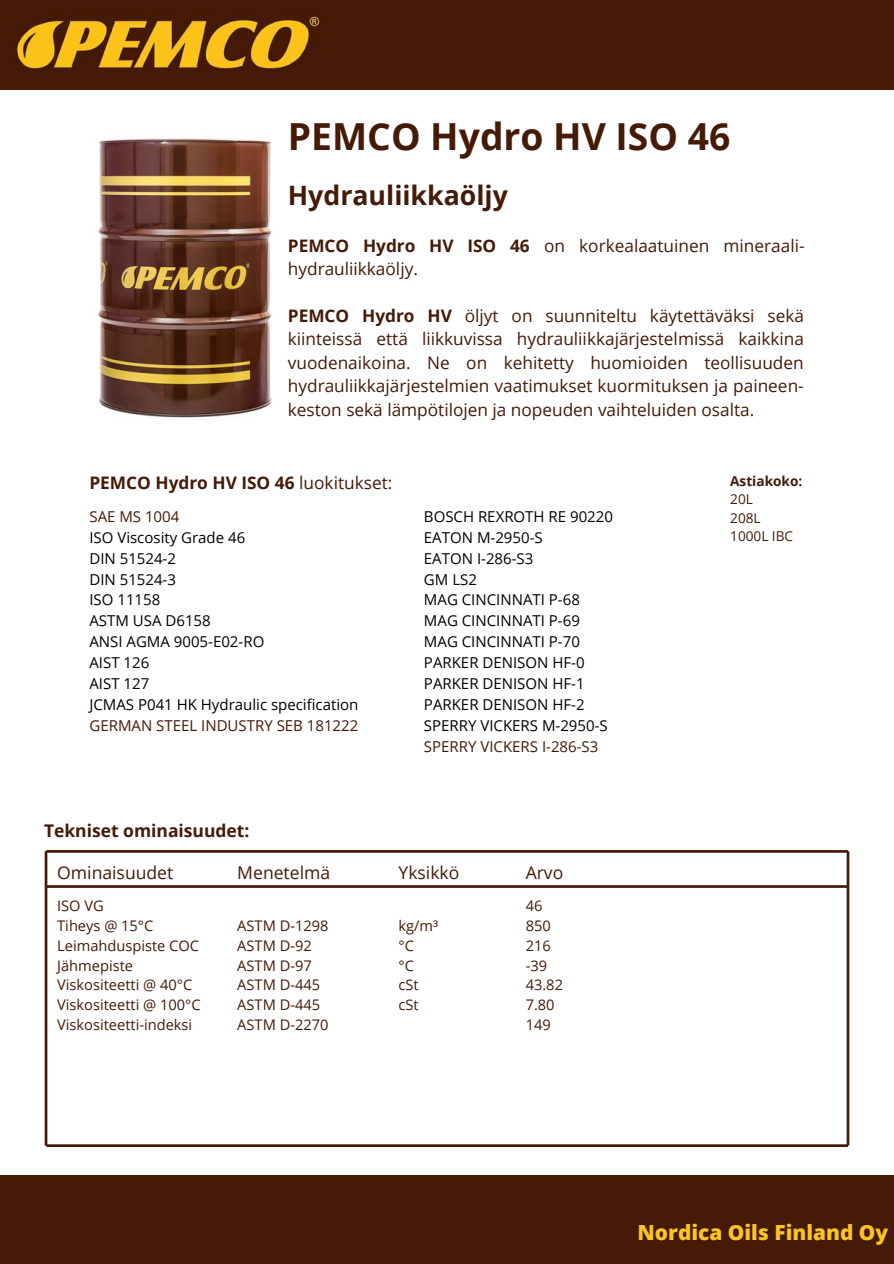
<style>
.page{position:relative;width:894px;height:1264px;background:#fff}
.page>*{position:absolute;margin:0;border:0;box-sizing:border-box;transform-origin:0 0}
.t1{font:700 37.2px "Open Sans";color:#451a07}
.t2{font:700 26.7px "Open Sans";color:#451a07}
.t3{font:800 20.85px "Open Sans";color:#fbc323}
.t4{font:17.55px "Open Sans";color:#451a07}
.t5{font:700 17.4px "Open Sans";color:#451a07}
.t6{font:17.25px/23.4px "Open Sans";color:#451a07}
.t7{font:700 17.25px "Open Sans";color:#451a07}
.t8{font:15px "Open Sans";color:#000}
.t9{font:15px "Open Sans";color:#451a07}
.t10{font:14.7px "Open Sans";color:#451a07}
.t11{font:13.65px "Open Sans";color:#451a07}
.t12{font:700 13.65px "Open Sans";color:#451a07}
.s1{font-weight:700}
.s2{font-weight:400}
</style>
<div class="page">
<div style="left:0;top:1175px;width:893px;height:88px;background:#451a07"></div>
<img style="left:98px;top:138px;width:174px;height:280px">
<div style="left:0;top:0;width:893px;height:89px;background:#451a07"></div>
<img style="left:10px;top:11px;width:314px;height:67px">
<svg style="left:45px;top:850px;width:804px;height:296px"></svg>
<p class="t1" style="left:288px;top:110px;width:444px">PEMCO Hydro HV ISO 46</p>
<p class="t2" style="left:288px;top:176px;width:221px">Hydrauliikkaöljy</p>
<p class="t6" style="left:288px;top:233px;width:518px"><span class="s1">PEMCO Hydro HV ISO 46</span> on korkealaatuinen mineraali&shy;hydrauliikkaöljy.</p>
<p class="t6" style="left:288px;top:303px;width:517px;text-align:justify"><span class="s1">PEMCO Hydro HV</span> öljyt on suunniteltu käytettäväksi sekä kiinteissä että liikkuvissa hydrauliikkajärjestelmissä kaikkina vuodenaikoina. Ne on kehitetty huomioiden teollisuuden hydrauliikkajärjestelmien vaatimukset kuormituksen ja paineen&shy;keston sekä lämpötilojen ja nopeuden vaihteluiden osalta.</p>
<p class="t7" style="left:89px;top:471px;width:304px">PEMCO Hydro HV ISO 46 <span class="s2">luokitukset:</span></p>
<p class="t9" style="left:89px;top:505px;width:91px">SAE MS 1004</p>
<p class="t8" style="left:89px;top:526px;width:157px">ISO Viscosity Grade 46</p>
<p class="t8" style="left:89px;top:547px;width:88px">DIN 51524-2</p>
<p class="t8" style="left:89px;top:568px;width:88px">DIN 51524-3</p>
<p class="t8" style="left:89px;top:589px;width:72px">ISO 11158</p>
<p class="t8" style="left:89px;top:610px;width:123px">ASTM USA D6158</p>
<p class="t8" style="left:89px;top:631px;width:176px">ANSI AGMA 9005-E02-RO</p>
<p class="t8" style="left:89px;top:652px;width:61px">AIST 126</p>
<p class="t8" style="left:89px;top:673px;width:61px">AIST 127</p>
<p class="t8" style="left:89px;top:694px;width:270px">JCMAS P041 HK Hydraulic specification</p>
<p class="t9" style="left:89px;top:715px;width:270px">GERMAN STEEL INDUSTRY SEB 181222</p>
<p class="t8" style="left:424px;top:505px;width:190px">BOSCH REXROTH RE 90220</p>
<p class="t8" style="left:424px;top:526px;width:120px">EATON M-2950-S</p>
<p class="t8" style="left:424px;top:547px;width:111px">EATON I-286-S3</p>
<p class="t8" style="left:424px;top:568px;width:54px">GM LS2</p>
<p class="t8" style="left:424px;top:589px;width:157px">MAG CINCINNATI P-68</p>
<p class="t8" style="left:424px;top:610px;width:157px">MAG CINCINNATI P-69</p>
<p class="t8" style="left:424px;top:631px;width:157px">MAG CINCINNATI P-70</p>
<p class="t8" style="left:424px;top:652px;width:162px">PARKER DENISON HF-0</p>
<p class="t8" style="left:424px;top:673px;width:162px">PARKER DENISON HF-1</p>
<p class="t8" style="left:424px;top:694px;width:162px">PARKER DENISON HF-2</p>
<p class="t8" style="left:424px;top:715px;width:185px">SPERRY VICKERS M-2950-S</p>
<p class="t9" style="left:424px;top:736px;width:176px">SPERRY VICKERS I-286-S3</p>
<p class="t5" style="left:44px;top:818px;width:207px">Tekniset ominaisuudet:</p>
<p class="t4" style="left:57px;top:860px;width:118px">Ominaisuudet</p>
<p class="t4" style="left:237px;top:860px;width:94px">Menetelmä</p>
<p class="t4" style="left:398px;top:860px;width:62px">Yksikkö</p>
<p class="t4" style="left:525px;top:860px;width:39px">Arvo</p>
<p class="t10" style="left:57px;top:895px;width:48px">ISO VG</p>
<p class="t10" style="left:57px;top:915px;width:98px">Tiheys @ 15°C</p>
<p class="t10" style="left:57px;top:935px;width:143px">Leimahduspiste COC</p>
<p class="t10" style="left:57px;top:954px;width:77px">Jähmepiste</p>
<p class="t10" style="left:57px;top:974px;width:137px">Viskositeetti @ 40°C</p>
<p class="t10" style="left:57px;top:994px;width:145px">Viskositeetti @ 100°C</p>
<p class="t10" style="left:57px;top:1014px;width:136px">Viskositeetti-indeksi</p>
<p class="t10" style="left:237px;top:915px;width:93px">ASTM D-1298</p>
<p class="t10" style="left:237px;top:935px;width:76px">ASTM D-92</p>
<p class="t10" style="left:237px;top:954px;width:76px">ASTM D-97</p>
<p class="t10" style="left:237px;top:974px;width:84px">ASTM D-445</p>
<p class="t10" style="left:237px;top:994px;width:84px">ASTM D-445</p>
<p class="t10" style="left:237px;top:1014px;width:93px">ASTM D-2270</p>
<p class="t10" style="left:398px;top:915px;width:41px">kg/m³</p>
<p class="t10" style="left:398px;top:935px;width:17px">°C</p>
<p class="t10" style="left:398px;top:954px;width:17px">°C</p>
<p class="t10" style="left:398px;top:974px;width:22px">cSt</p>
<p class="t10" style="left:398px;top:994px;width:22px">cSt</p>
<p class="t10" style="left:525px;top:895px;width:18px">46</p>
<p class="t10" style="left:525px;top:915px;width:27px">850</p>
<p class="t10" style="left:525px;top:935px;width:27px">216</p>
<p class="t10" style="left:525px;top:954px;width:23px">-39</p>
<p class="t10" style="left:525px;top:974px;width:39px">43.82</p>
<p class="t10" style="left:525px;top:994px;width:30px">7.80</p>
<p class="t10" style="left:525px;top:1014px;width:27px">149</p>
<p class="t12" style="left:730px;top:471px;width:74px">Astiakoko:</p>
<p class="t11" style="left:730px;top:489px;width:24px">20L</p>
<p class="t11" style="left:730px;top:508px;width:32px">208L</p>
<p class="t11" style="left:730px;top:526px;width:64px">1000L IBC</p>
<p class="t3" style="left:637px;top:1217px;width:252px">Nordica Oils Finland Oy</p>
</div>
